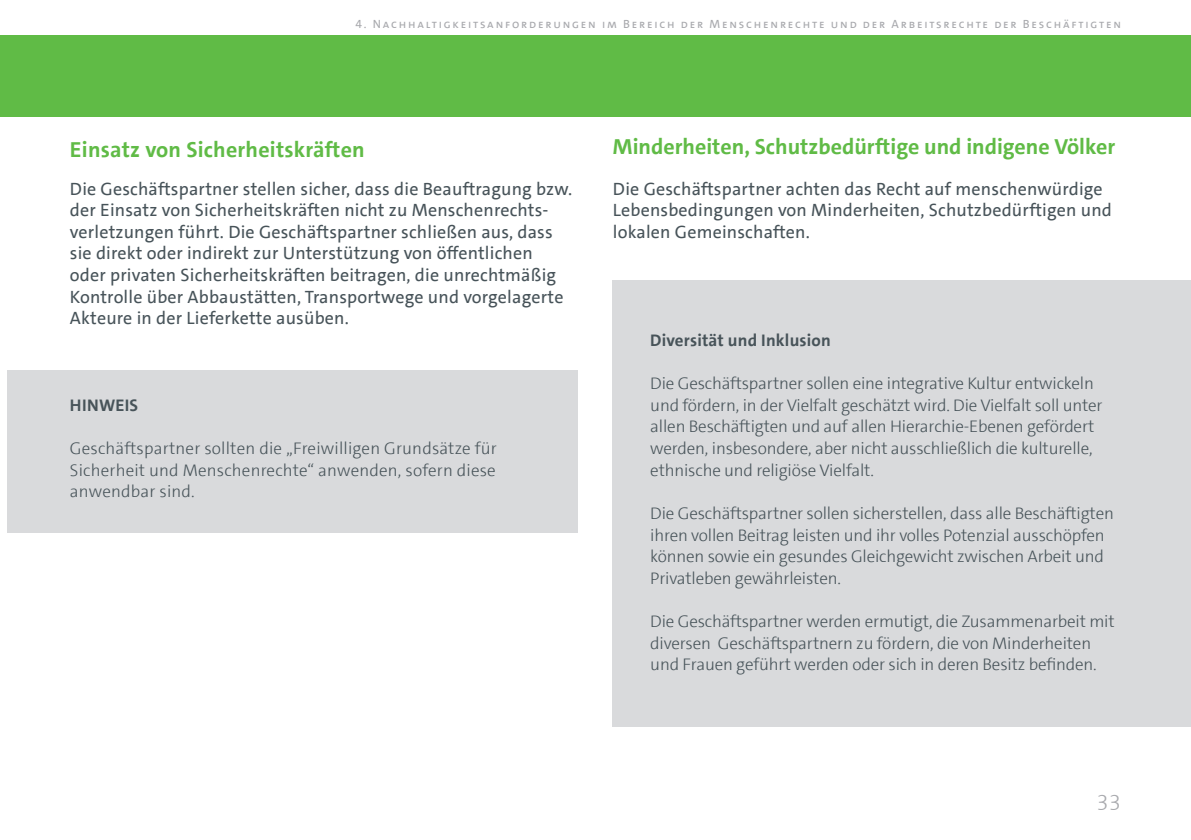
<style>
.page{position:relative;width:1191px;height:840px;background:#fff}
.page>*{position:absolute;margin:0;border:0;box-sizing:border-box;transform-origin:0 0}
.t1{font:700 22px "VWAG The Sans";color:#60bb46}
.t2{font:300 22px "VWAG The Sans";color:#a8a9ad}
.t3{font:18px/21.6px "VWAG The Sans";letter-spacing:.01em;color:#475359}
.t4{font:300 17px/21.6px "VWAG The Sans";letter-spacing:-.01em;color:#475359}
.t5{font:700 17px "VWAG The Sans";letter-spacing:.01em;color:#475359}
.t6{font:12px "VWAG The Sans";letter-spacing:.15em;color:#a8a9ad}
</style>
<div class="page">
<div style="left:0;top:35px;width:1191px;height:82px;background:#60bb46"></div>
<div style="left:613px;top:280px;width:578px;height:446px;background:#d9dadc"></div>
<div style="left:8px;top:370px;width:570px;height:162px;background:#d9dadc"></div>
<p class="t6" style="left:355px;top:16px;width:767px">4. Nachhaltigkeitsanforderungen im Bereich der Menschenrechte und der Arbeitsrechte der Beschäftigten</p>
<p class="t1" style="left:70px;top:135px;width:296px">Einsatz von Sicherheitskräften</p>
<p class="t3" style="left:70px;top:178px;width:504px">Die Geschäftspartner stellen sicher, dass die Beauftragung bzw. der Einsatz von Sicherheitskräften nicht zu Menschenrechts&shy;verletzungen führt. Die Geschäftspartner schließen aus, dass sie direkt oder indirekt zur Unterstützung von öffentlichen oder privaten Sicherheitskräften beitragen, die unrechtmäßig Kontrolle über Abbaustätten, Transportwege und vorgelagerte Akteure in der Lieferkette ausüben.</p>
<p class="t5" style="left:70px;top:394px;width:70px">HINWEIS</p>
<p class="t4" style="left:70px;top:437px;width:428px;text-align:justify">Geschäftspartner sollten die „Freiwilligen Grundsätze für Sicherheit und Menschenrechte“ anwenden, sofern diese anwendbar sind.</p>
<p class="t1" style="left:613px;top:132px;width:504px">Minderheiten, Schutzbedürftige und indigene Völker</p>
<p class="t3" style="left:613px;top:178px;width:500px">Die Geschäftspartner achten das Recht auf menschenwürdige<br>Lebensbedingungen von Minderheiten, Schutzbedürftigen und lokalen Gemeinschaften.</p>
<p class="t5" style="left:650px;top:329px;width:182px">Diversität und Inklusion</p>
<p class="t4" style="left:650px;top:372px;width:454px">Die Geschäftspartner sollen eine integrative Kultur entwickeln und fördern, in der Vielfalt geschätzt wird. Die Vielfalt soll unter allen Beschäftigten und auf allen Hierarchie-Ebenen gefördert werden, insbesondere, aber nicht ausschließlich die kulturelle, ethnische und religiöse Vielfalt.</p>
<p class="t4" style="left:650px;top:502px;width:465px">Die Geschäftspartner sollen sicherstellen, dass alle Beschäftigten ihren vollen Beitrag leisten und ihr volles Potenzial ausschöpfen können sowie ein gesundes Gleichgewicht zwischen Arbeit und Privatleben gewährleisten.</p>
<p class="t4" style="left:650px;top:610px;width:466px">Die Geschäftspartner werden ermutigt, die Zusammenarbeit mit diversen Geschäftspartnern zu fördern, die von Minderheiten und Frauen geführt werden oder sich in deren Besitz befinden.</p>
<p class="t2" style="left:1096px;top:787px;width:26px">33</p>
</div>
